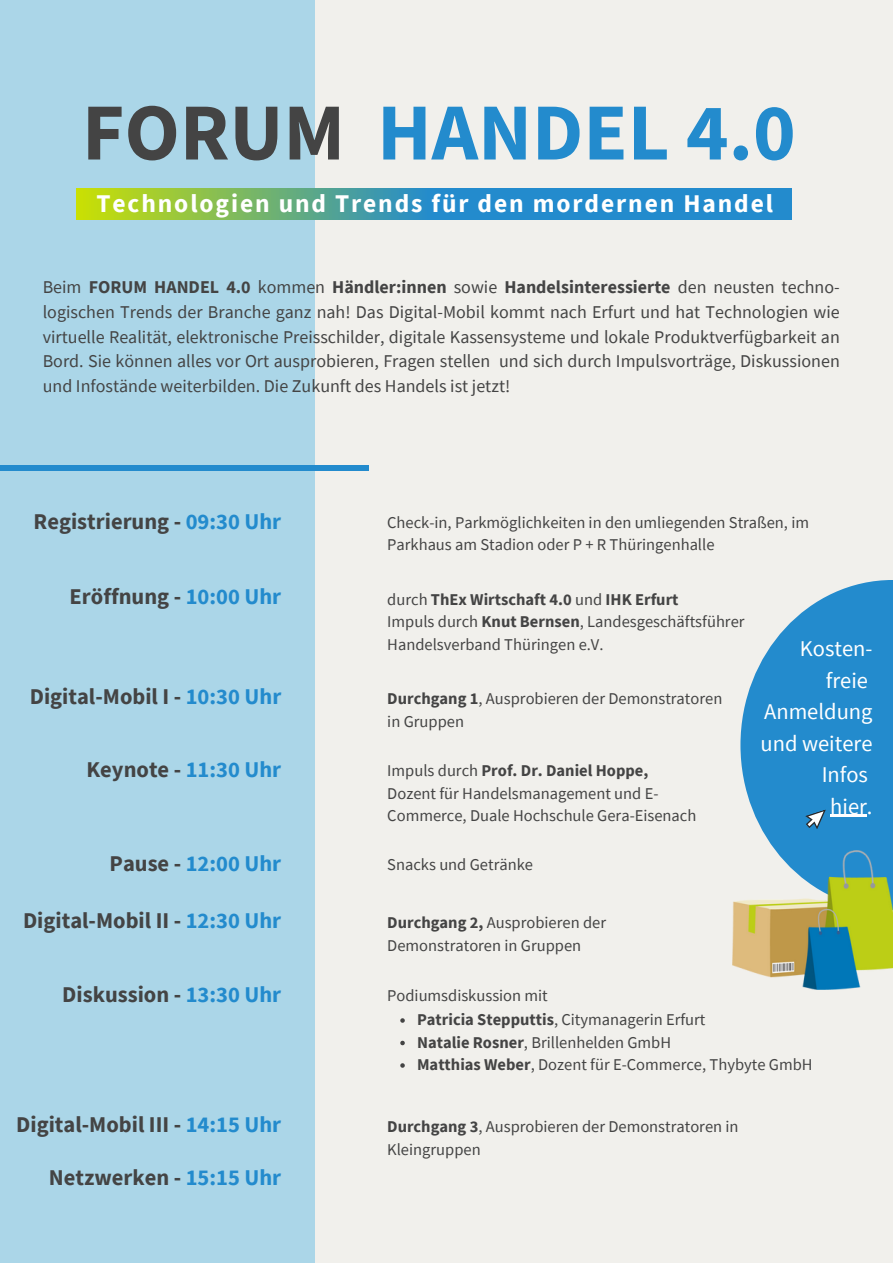
<style>
.page{position:relative;width:893px;height:1264px;background:#fff}
.page>*{position:absolute;margin:0;border:0;box-sizing:border-box;transform-origin:0 0}
.t1{font:700 81px "Source Sans Pro";color:#238bcd}
.t2{font:700 25.5px "Source Sans Pro";letter-spacing:.075em;color:#fff}
.t3{font:700 22.5px "Source Sans Pro";color:#444}
.t4{font:22.5px "Source Sans Pro";color:#fff}
.t5{font:700 22.5px "Source Sans Pro";color:#238bcd}
.t6{font:18px/24.8px "Source Sans Pro";color:#444;text-align:justify}
.t7{font:16.5px/22.5px "Source Sans Pro";color:#444}
.t8{font:700 16.5px "Source Sans Pro";color:#444}
.s1{color:#444}
.s2{font-weight:700}
.s3{color:#238bcd}
.s4{font-weight:400}
</style>
<div class="page">
<div style="left:0;top:0;width:892px;height:1262px;background:#f1f0ec"></div>
<div style="left:0;top:0;width:314px;height:1262px;background:#abd6e8"></div>
<svg style="left:77px;top:189px;width:714px;height:30px;background:#4ca09a"></svg>
<div style="left:0;top:465px;width:368px;height:6px;background:#238bcd"></div>
<svg style="left:740px;top:580px;width:152px;height:270px;fill:#238bcd"></svg>
<img style="left:732px;top:850px;width:160px;height:139px">
<svg style="left:803px;top:809px;width:27px;height:23px"></svg>
<hr style="left:830px;top:814px;width:36px;height:3px;background:#fff">
<svg style="left:400px;top:1018px;width:5px;height:4px"></svg>
<svg style="left:400px;top:1040px;width:5px;height:5px"></svg>
<svg style="left:400px;top:1063px;width:5px;height:4px"></svg>
<p class="t1" style="left:82px;top:80px;width:715px"><span class="s1">FORUM</span> HANDEL 4.0</p>
<p class="t2" style="left:96px;top:187px;width:678px">Technologien und Trends für den mordernen Handel</p>
<p class="t6" style="left:43px;top:274px;width:798px">Beim <span class="s2">FORUM HANDEL 4.0</span> kommen <span class="s2">Händler:innen</span> sowie <span class="s2">Handelsinteressierte</span> den neusten techno&shy;logischen Trends der Branche ganz nah! Das Digital-Mobil kommt nach Erfurt und hat Technologien wie virtuelle Realität, elektronische Preisschilder, digitale Kassensysteme und lokale Produktverfügbarkeit an Bord. Sie können alles vor Ort ausprobieren, Fragen stellen und sich durch Impulsvorträge, Diskussionen und Infostände weiterbilden. Die Zukunft des Handels ist jetzt!</p>
<p class="t3" style="left:34px;top:506px;width:249px">Registrierung - <span class="s3">09:30 Uhr</span></p>
<p class="t7" style="left:387px;top:510px;width:423px">Check-in, Parkmöglichkeiten in den umliegenden Straßen, im<br>Parkhaus am Stadion oder P + R Thüringenhalle</p>
<p class="t3" style="left:70px;top:582px;width:213px">Eröffnung - <span class="s3">10:00 Uhr</span></p>
<p class="t3" style="left:30px;top:682px;width:253px">Digital-Mobil I - <span class="s3">10:30 Uhr</span></p>
<p class="t3" style="left:86px;top:755px;width:196px">Keynote - <span class="s3">11:30 Uhr</span></p>
<p class="t8" style="left:387px;top:588px;width:293px"><span class="s4">durch</span> ThEx Wirtschaft 4.0 <span class="s4">und</span> IHK Erfurt</p>
<p class="t7" style="left:387px;top:610px;width:359px">Impuls durch <span class="s2">Knut Bernsen</span>, Landesgeschäftsführer<br>Handelsverband Thüringen e.V.</p>
<p class="t7" style="left:387px;top:687px;width:336px"><span class="s2">Durchgang 1</span>, Ausprobieren der Demonstratoren in Gruppen</p>
<p class="t8" style="left:387px;top:759px;width:262px"><span class="s4">Impuls durch</span> Prof. Dr. Daniel Hoppe,</p>
<p class="t7" style="left:387px;top:781px;width:310px">Dozent für Handelsmanagement und E-<br>Commerce, Duale Hochschule Gera-Eisenach</p>
<p class="t4" style="left:799px;top:634px;width:74px">Kosten-</p>
<p class="t4" style="left:825px;top:665px;width:44px">freie</p>
<p class="t4" style="left:764px;top:697px;width:110px">Anmeldung</p>
<p class="t4" style="left:760px;top:728px;width:114px">und weitere</p>
<p class="t4" style="left:821px;top:760px;width:48px">Infos</p>
<p class="t4" style="left:830px;top:791px;width:44px">hier.</p>
<p class="t5" style="left:110px;top:848px;width:173px"><span class="s1">Pause -</span> 12:00 Uhr</p>
<p class="t7" style="left:387px;top:853px;width:147px">Snacks und Getränke</p>
<p class="t3" style="left:23px;top:906px;width:260px">Digital-Mobil II - <span class="s3">12:30 Uhr</span></p>
<p class="t7" style="left:387px;top:911px;width:220px"><span class="s2">Durchgang 2,</span> Ausprobieren der</p>
<p class="t7" style="left:387px;top:933px;width:195px">Demonstratoren in Gruppen</p>
<p class="t3" style="left:62px;top:979px;width:220px">Diskussion - <span class="s3">13:30 Uhr</span></p>
<p class="t7" style="left:387px;top:984px;width:162px">Podiumsdiskussion mit</p>
<p class="t7" style="left:417px;top:1007px;width:290px"><span class="s2">Patricia Stepputtis</span>, Citymanagerin Erfurt</p>
<p class="t7" style="left:417px;top:1030px;width:255px"><span class="s2">Natalie Rosner</span>, Brillenhelden GmbH</p>
<p class="t7" style="left:417px;top:1052px;width:397px"><span class="s2">Matthias Weber</span>, Dozent für E-Commerce, Thybyte GmbH</p>
<p class="t3" style="left:16px;top:1110px;width:266px">Digital-Mobil III - <span class="s3">14:15 Uhr</span></p>
<p class="t3" style="left:49px;top:1163px;width:234px">Netzwerken - <span class="s3">15:15 Uhr</span></p>
<p class="t7" style="left:387px;top:1115px;width:353px"><span class="s2">Durchgang 3</span>, Ausprobieren der Demonstratoren in<br>Kleingruppen</p>
</div>
